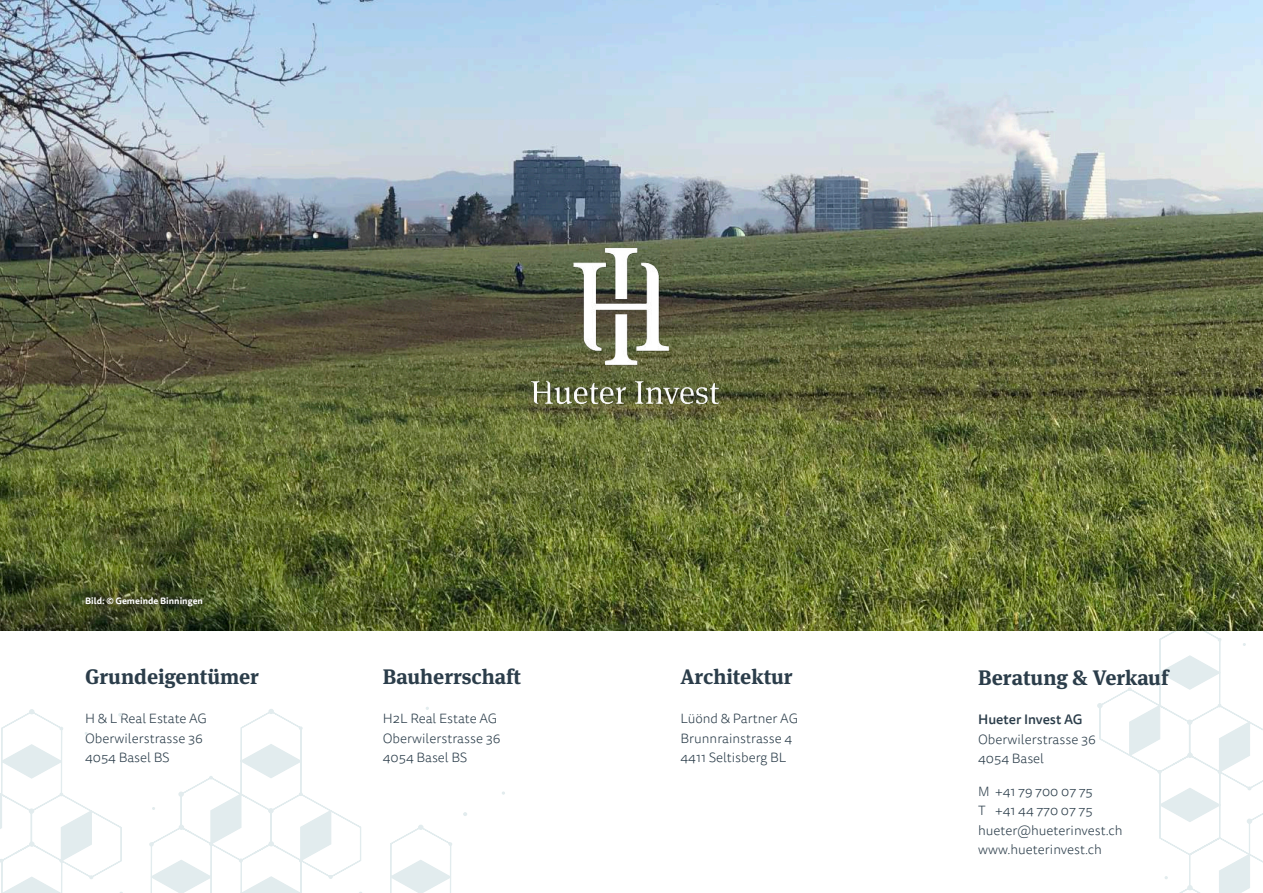
<style>
.page{position:relative;width:1263px;height:893px;background:#fff}
.page>*{position:absolute;margin:0;border:0;box-sizing:border-box;transform-origin:0 0}
.t1{font:700 21px "Meta Serif OT";color:#2b3d4a}
.t2{font:300 13.5px/19.5px "Tisa Sans Pro";color:#2b3d4a}
.t3{font:500 13.5px "Tisa Sans Pro";color:#2b3d4a}
.t4{font:700 9px "Tisa Sans Pro";color:#fff}
</style>
<div class="page">
<svg style="left:1098px;top:630px;width:165px;height:263px"></svg>
<img style="left:0;top:0;width:1263px;height:630px">
<svg style="left:77px;top:588px;width:135px;height:27px;background:#414b23"></svg>
<img style="left:531px;top:249px;width:188px;height:155px">
<svg style="left:0;top:709px;width:452px;height:184px"></svg>
<svg style="left:463px;top:812px;width:4px;height:4px"></svg>
<svg style="left:118px;top:713px;width:4px;height:3px"></svg>
<p class="t4" style="left:85px;top:595px;width:119px">Bild: © Gemeinde Binningen</p>
<h1 class="t1" style="left:85px;top:664px;width:175px">Grundeigentümer</h1>
<p class="t2" style="left:85px;top:709px;width:123px">H &amp; L Real Estate AG<br>Oberwilerstrasse 36<br>4054 Basel BS</p>
<h1 class="t1" style="left:383px;top:664px;width:140px">Bauherrschaft</h1>
<p class="t2" style="left:383px;top:709px;width:119px">H2L Real Estate AG<br>Oberwilerstrasse 36<br>4054 Basel BS</p>
<h1 class="t1" style="left:680px;top:664px;width:114px">Architektur</h1>
<p class="t2" style="left:680px;top:709px;width:119px">Lüönd &amp; Partner AG<br>Brunnrainstrasse 4<br>4411 Seltisberg BL</p>
<h1 class="t1" style="left:978px;top:665px;width:192px">Beratung &amp; Verkauf</h1>
<p class="t3" style="left:978px;top:710px;width:106px">Hueter Invest AG</p>
<p class="t2" style="left:978px;top:730px;width:119px">Oberwilerstrasse 36<br>4054 Basel</p>
<p class="t2" style="left:978px;top:782px;width:146px">M +41 79 700 07 75<br>T +41 44 770 07 75 hueter@hueterinvest.ch www.hueterinvest.ch</p>
</div>
